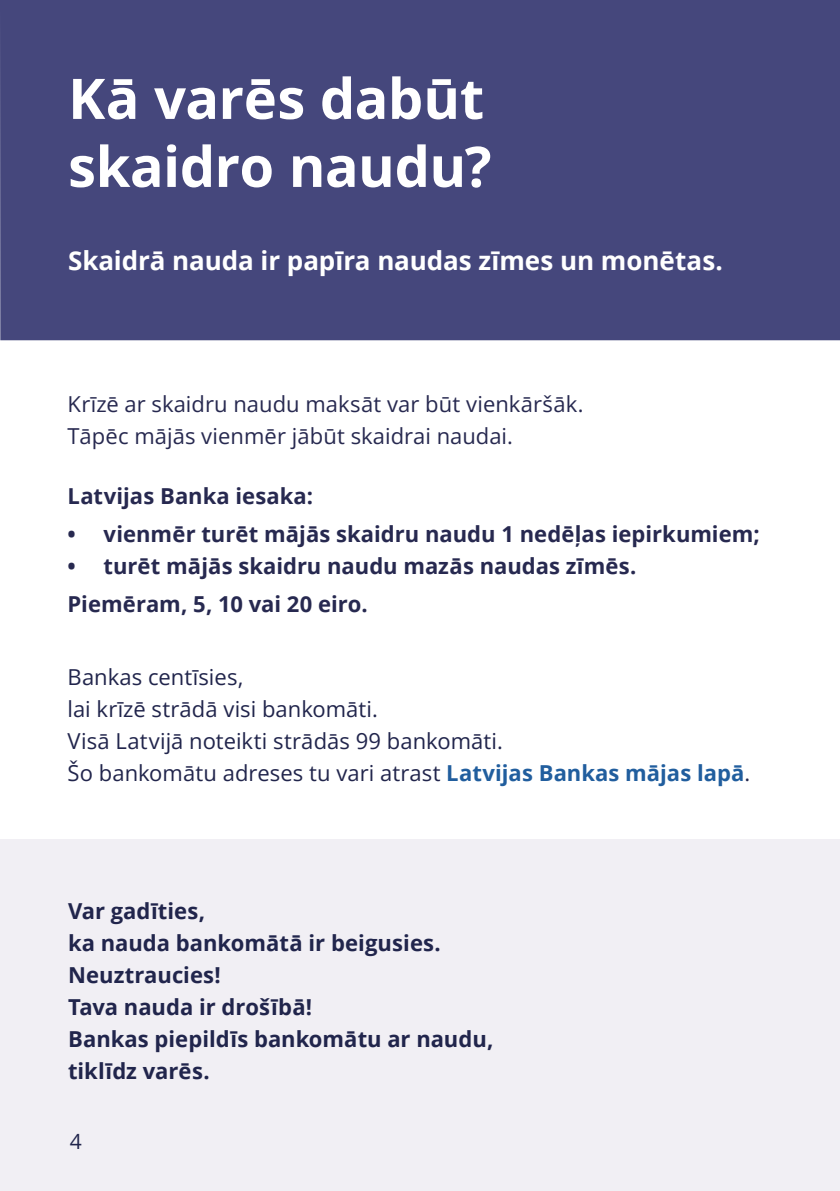
<style>
.page{position:relative;width:840px;height:1191px;background:#fff}
.page>*{position:absolute;margin:0;border:0;box-sizing:border-box;transform-origin:0 0}
.t1{font:700 56px/68px "Open Sans";letter-spacing:-.01em;color:#fff}
.t2{font:700 26px "Open Sans";letter-spacing:-.005em;color:#fff}
.t3{font:22px/32px "Open Sans";color:#21254c}
.t4{font:700 22px/37.6px "Open Sans";color:#272950}
.t5{font:700 22px/32px "Open Sans";color:#21254c}
.t6{font:22px/32px "Open Sans";color:#272950}
.t7{font:21px "Open Sans";color:#21254c}
.s1{font-weight:700;color:#215e9e}
</style>
<div class="page">
<div style="left:0;top:839px;width:839px;height:352px;background:#f1eff4"></div>
<div style="left:0;top:0;width:839px;height:340px;background:#45477c"></div>
<h1 class="t1" style="left:68px;top:63px;width:424px">Kā varēs dabūt skaidro naudu?</h1>
<p class="t2" style="left:68px;top:242px;width:656px">Skaidrā nauda ir papīra naudas zīmes un monētas.</p>
<p class="t6" style="left:67px;top:387px;width:517px">Krīzē ar skaidru naudu maksāt var būt vienkāršāk.<br>Tāpēc mājās vienmēr jābūt skaidrai naudai.</p>
<p class="t4" style="left:67px;top:477px;width:247px">Latvijas Banka iesaka:</p>
<p class="t4" style="left:67px;top:514px;width:693px">• vienmēr turēt mājās skaidru naudu 1 nedēļas iepirkumiem;</p>
<p class="t4" style="left:67px;top:546px;width:570px">• turēt mājās skaidru naudu mazās naudas zīmēs.<br>Piemēram, 5, 10 vai 20 eiro.</p>
<p class="t3" style="left:67px;top:661px;width:683px">Bankas centīsies,<br>lai krīzē strādā visi bankomāti.<br>Visā Latvijā noteikti strādās 99 bankomāti.<br>Šo bankomātu adreses tu vari atrast <span class="s1">Latvijas Bankas mājas lapā</span>.</p>
<p class="t5" style="left:68px;top:894px;width:426px">Var gadīties,<br>ka nauda bankomātā ir beigusies.<br>Neuztraucies!<br>Tava nauda ir drošībā!<br>Bankas piepildīs bankomātu ar naudu, tiklīdz varēs.</p>
<p class="t7" style="left:70px;top:1126px;width:14px">4</p>
</div>
